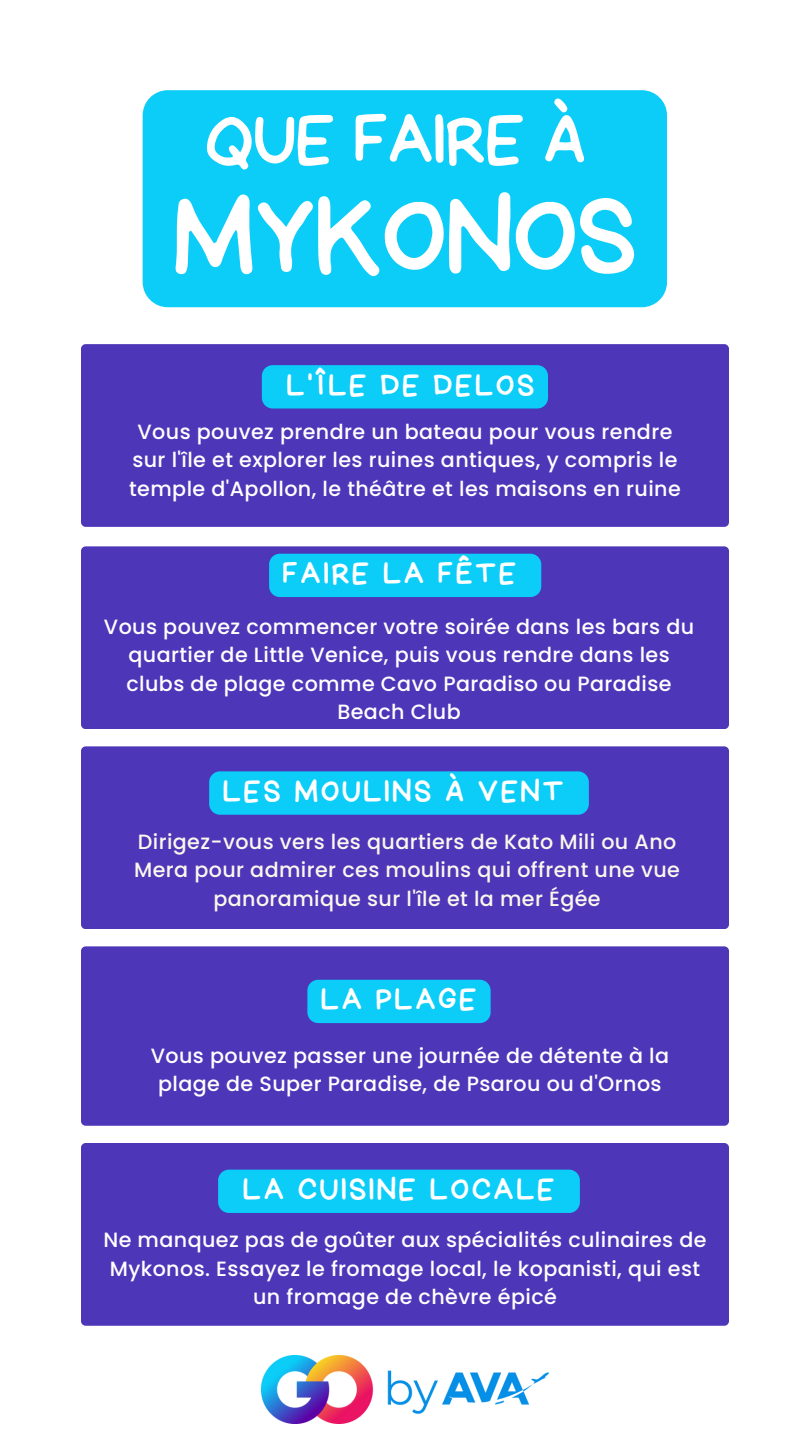
<style>
.page{position:relative;width:810px;height:1440px;background:#fff}
.page>*{position:absolute;margin:0;border:0;box-sizing:border-box;transform-origin:0 0}
.t1{font:108.2px "Handyman";letter-spacing:.01em;color:#fff}
.t2{font:70.2px "Handyman";letter-spacing:.01em;color:#fff}
.t3{font:31px "Handyman";letter-spacing:.1em;color:#fff}
.t4{font:500 20.6px/28.5px "Poppins";letter-spacing:.02em;color:#fff;text-align:center}
.t5{font:500 20.6px/28.5px "Poppins";letter-spacing:.02em;color:#faf8ec;text-align:center}
</style>
<div class="page">
<div style="left:143px;top:90px;width:524px;height:217px;background:#0bcdf8;border-radius:25px"></div>
<div style="left:81px;top:344px;width:648px;height:183px;background:#4d36b8;border-radius:5px"></div>
<div style="left:262px;top:365px;width:286px;height:44px;background:#0bcdf8"></div>
<div style="left:81px;top:1143px;width:648px;height:183px;background:#4d36b8;border-radius:5px"></div>
<div style="left:218px;top:1170px;width:362px;height:43px;background:#0bcdf8;border-radius:11px"></div>
<div style="left:81px;top:546px;width:648px;height:183px;background:#4d36b8;border-radius:5px"></div>
<div style="left:269px;top:554px;width:272px;height:43px;background:#0bcdf8"></div>
<div style="left:81px;top:746px;width:648px;height:183px;background:#4d36b8;border-radius:5px"></div>
<div style="left:209px;top:771px;width:380px;height:44px;background:#0bcdf8;border-radius:11px"></div>
<div style="left:81px;top:946px;width:648px;height:180px;background:#4d36b8;border-radius:5px"></div>
<div style="left:307px;top:980px;width:184px;height:43px;background:#0bcdf8"></div>
<img style="left:262px;top:1355px;width:286px;height:68px">
<p class="t2" style="left:206px;top:105px;width:381px">QUE FAIRE À</p>
<p class="t1" style="left:173px;top:184px;width:464px">MYKONOS</p>
<p class="t3" style="left:287px;top:370px;width:249px">L'ÎLE DE DELOS</p>
<p class="t4" style="left:129px;top:417px;width:553px">Vous pouvez prendre un bateau pour vous rendre sur l'île et explorer les ruines antiques, y compris le temple d'Apollon, le théâtre et les maisons en ruine</p>
<p class="t3" style="left:283px;top:558px;width:234px">FAIRE LA FÊTE</p>
<p class="t4" style="left:104px;top:612px;width:592px">Vous pouvez commencer votre soirée dans les bars du quartier de Little Venice, puis vous rendre dans les clubs de plage comme Cavo Paradiso ou Paradise Beach Club</p>
<p class="t3" style="left:223px;top:776px;width:342px">LES MOULINS À VENT</p>
<p class="t5" style="left:134px;top:827px;width:547px">Dirigez-vous vers les quartiers de Kato Mili ou Ano<br>Mera pour admirer ces moulins qui offrent une vue panoramique sur l'île et la mer Égée</p>
<p class="t3" style="left:321px;top:984px;width:157px">LA PLAGE</p>
<p class="t4" style="left:151px;top:1041px;width:520px">Vous pouvez passer une journée de détente à la plage de Super Paradise, de Psarou ou d'Ornos</p>
<p class="t3" style="left:243px;top:1174px;width:313px">LA CUISINE LOCALE</p>
<p class="t4" style="left:103px;top:1226px;width:605px">Ne manquez pas de goûter aux spécialités culinaires de<br>Mykonos. Essayez le fromage local, le kopanisti, qui est un fromage de chèvre épicé</p>
</div>
